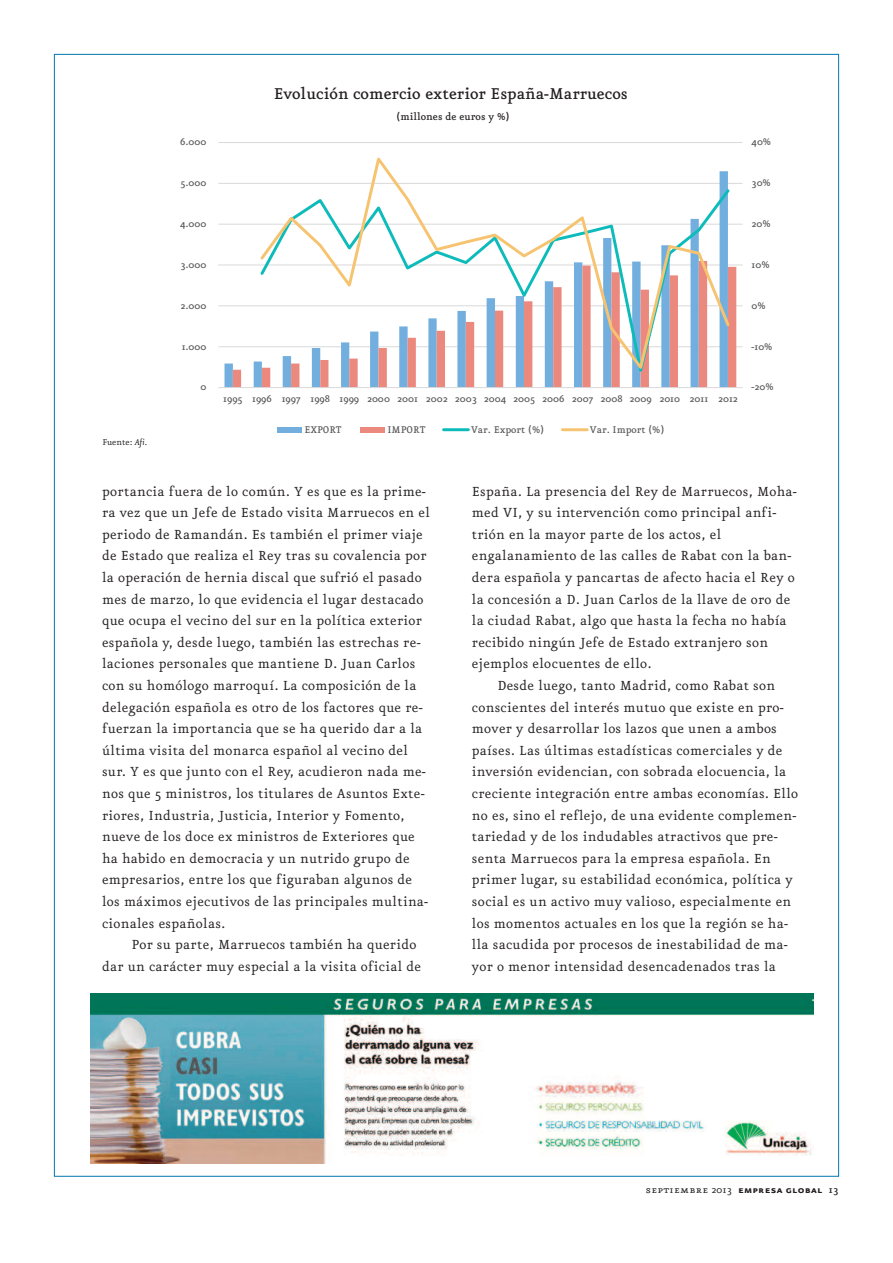
<style>
.page{position:relative;width:893px;height:1263px;background:#fff}
.page>*{position:absolute;margin:0;border:0;box-sizing:border-box;transform-origin:0 0}
.t1{font:500 18.75px "Eureka";color:#231f20}
.t2{font:15.75px/21.6px "Eureka";letter-spacing:.02em;color:#231f20}
.t3{font:12px "Eureka Sans Bold Caps";letter-spacing:.025em;color:#231f20}
.t4{font:500 12px "Eureka";color:#231f20}
.t5{font:500 11.7px "Eureka";color:#595959}
.t6{font:10.2px "Eureka";color:#231f20}
.s1{font-style:italic}
.s2{font-family:"Eureka Small Caps"}
.s3{font-family:"Eureka"}
.s4{font-family:"Eureka";font-weight:500}
</style>
<div class="page">
<img style="left:90px;top:993px;width:723px;height:170px">
<hr style="left:218px;top:346px;width:524px;height:1px;background:#d9d9d9">
<hr style="left:218px;top:305px;width:524px;height:1px;background:#d9d9d9">
<hr style="left:218px;top:264px;width:524px;height:1px;background:#d9d9d9">
<hr style="left:218px;top:224px;width:524px;height:1px;background:#d9d9d9">
<hr style="left:218px;top:183px;width:524px;height:1px;background:#d9d9d9">
<hr style="left:218px;top:142px;width:524px;height:1px;background:#d9d9d9">
<svg style="left:233px;top:264px;width:503px;height:123px"></svg>
<hr style="left:218px;top:387px;width:524px;height:1px;background:#d9d9d9">
<svg style="left:258px;top:374px;width:474px;height:10px"></svg>
<svg style="left:258px;top:157px;width:474px;height:217px"></svg>
<div style="left:277px;top:427px;width:25px;height:5px;background:#73afde"></div>
<div style="left:360px;top:427px;width:25px;height:5px;background:#eb897e"></div>
<hr style="left:444px;top:428px;width:24px;height:3px;background:#0ebbbb">
<hr style="left:562px;top:428px;width:25px;height:3px;background:#f6c470">
<p class="t6" style="left:102px;top:437px;width:46px">Fuente: <span class="s1">Afi.</span></p>
<p class="t1" style="left:274px;top:85px;width:356px">Evolución comercio exterior España-Marruecos</p>
<p class="t4" style="left:396px;top:111px;width:115px">(millones de euros y %)</p>
<p class="t5" style="left:180px;top:136px;width:28px">6.000</p>
<p class="t5" style="left:752px;top:136px;width:21px">40%</p>
<p class="t5" style="left:181px;top:177px;width:27px">5.000</p>
<p class="t5" style="left:752px;top:177px;width:21px">30%</p>
<p class="t5" style="left:180px;top:218px;width:28px">4.000</p>
<p class="t5" style="left:752px;top:218px;width:21px">20%</p>
<p class="t5" style="left:180px;top:259px;width:28px">3.000</p>
<p class="t5" style="left:752px;top:259px;width:20px">10%</p>
<p class="t5" style="left:181px;top:300px;width:27px">2.000</p>
<p class="t5" style="left:752px;top:300px;width:16px">0%</p>
<p class="t5" style="left:182px;top:341px;width:26px">1.000</p>
<p class="t5" style="left:752px;top:341px;width:22px">-10%</p>
<p class="t5" style="left:200px;top:381px;width:7px">0</p>
<p class="t5" style="left:752px;top:381px;width:24px">-20%</p>
<p class="t5" style="left:223px;top:393px;width:516px">1995 1996 1997 1998 1999 2000 2001 2002 2003 2004 2005 2006 2007 2008 2009 2010 2011 2012</p>
<p class="t5" style="left:304px;top:424px;width:39px">EXPORT</p>
<p class="t5" style="left:387px;top:424px;width:40px">IMPORT</p>
<p class="t5" style="left:471px;top:424px;width:75px">Var. Export (%)</p>
<p class="t5" style="left:590px;top:424px;width:76px">Var. Import (%)</p>
<p class="t2" style="left:102px;top:481px;width:329px">portancia fuera de lo común. Y es que es la prime&shy;ra vez que un Jefe de Estado visita Marruecos en el periodo de Ramandán. Es también el primer viaje de Estado que realiza el Rey tras su covalencia por la operación de hernia discal que sufrió el pasado mes de marzo, lo que evidencia el lugar destacado que ocupa el vecino del sur en la política exterior española y, desde luego, también las estrechas re&shy;laciones personales que mantiene D. Juan Carlos con su homólogo marroquí. La composición de la delegación española es otro de los factores que re&shy;fuerzan la importancia que se ha querido dar a la última visita del monarca español al vecino del sur. Y es que junto con el Rey, acudieron nada me&shy;nos que 5 ministros, los titulares de Asuntos Exte&shy;riores, Industria, Justicia, Interior y Fomento, nueve de los doce ex ministros de Exteriores que ha habido en democracia y un nutrido grupo de empresarios, entre los que figuraban algunos de los máximos ejecutivos de las principales multina&shy;cionales españolas.</p>
<p class="t2" style="left:102px;top:934px;width:321px;text-align:right">Por su parte, Marruecos también ha querido<br>dar un carácter muy especial a la visita oficial de</p>
<p class="t2" style="left:472px;top:481px;width:326px">España. La presencia del Rey de Marruecos, Moha&shy;med VI, y su intervención como principal anfi&shy;trión en la mayor parte de los actos, el engalanamiento de las calles de Rabat con la ban&shy;dera española y pancartas de afecto hacia el Rey o la concesión a D. Juan Carlos de la llave de oro de la ciudad Rabat, algo que hasta la fecha no había recibido ningún Jefe de Estado extranjero son ejemplos elocuentes de ello.</p>
<p class="t2" style="left:472px;top:675px;width:328px;text-indent:26px">Desde luego, tanto Madrid, como Rabat son conscientes del interés mutuo que existe en pro&shy;mover y desarrollar los lazos que unen a ambos países. Las últimas estadísticas comerciales y de inversión evidencian, con sobrada elocuencia, la creciente integración entre ambas economías. Ello no es, sino el reflejo, de una evidente complemen&shy;tariedad y de los indudables atractivos que pre&shy;senta Marruecos para la empresa española. En primer lugar, su estabilidad económica, política y social es un activo muy valioso, especialmente en los momentos actuales en los que la región se ha&shy;lla sacudida por procesos de inestabilidad de ma&shy;yor o menor intensidad desencadenados tras la</p>
<p class="t3" style="left:646px;top:1184px;width:194px"><span class="s2">septiembre</span> <span class="s3">2013</span> empresa global <span class="s4">13</span></p>
</div>
